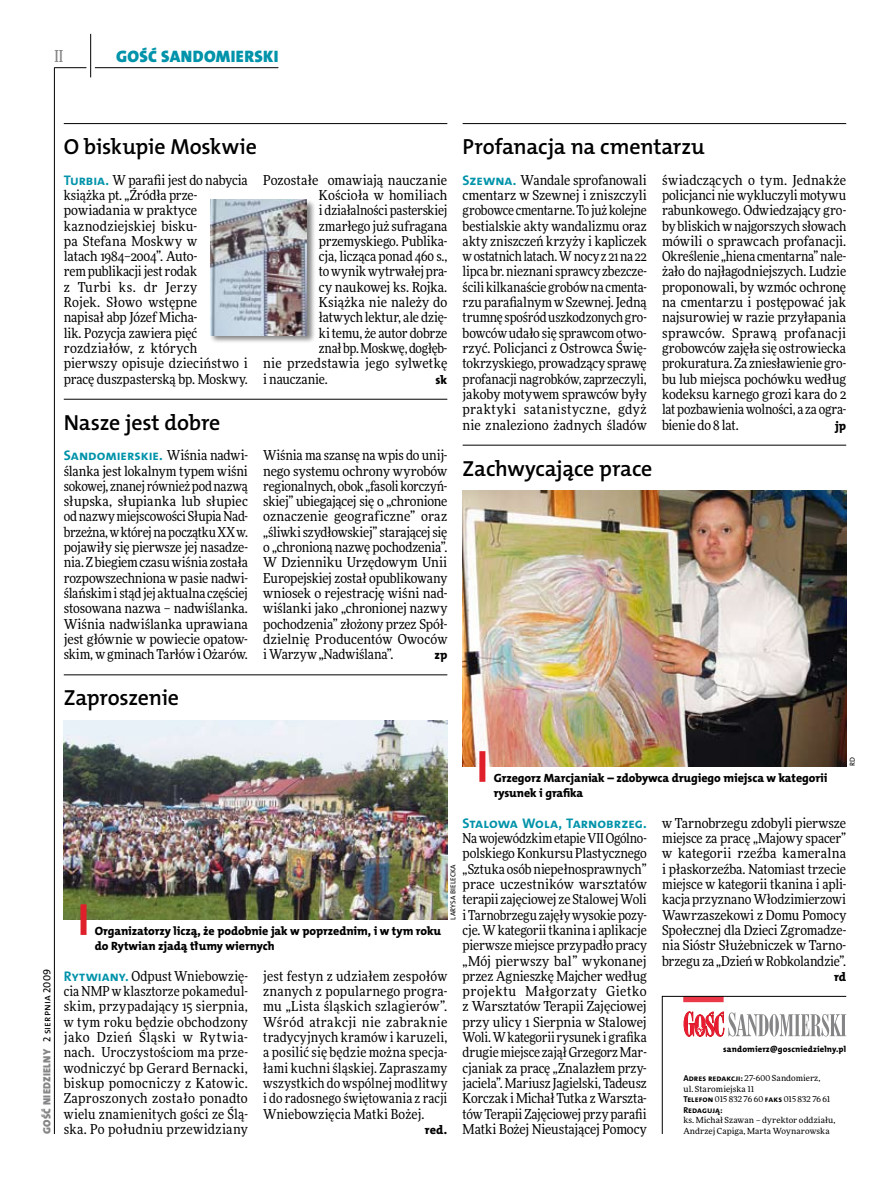
<style>
.page{position:relative;width:893px;height:1191px;background:#fff}
.page>*{position:absolute;margin:0;border:0;box-sizing:border-box;transform-origin:0 0}
.t1{font:21.9px "The Mix HP6 Se Bld";letter-spacing:-.01em;color:#000}
.t2{font:16.65px "The Mix HP9 Blk";letter-spacing:.02em;color:#0093aa}
.t3{font:500 16.5px "Freeday Narrow";color:#858486;scale:.9 1}
.t4{font:13.95px "The Mix HP7 Bld";letter-spacing:-.005em;color:#0093aa}
.t5{font:13.65px/15.3px "Freeday Narrow News";color:#000;text-align:justify}
.t6{font:13.65px "Freeday Narrow News";letter-spacing:-.02em;color:#000}
.t7{font:12.3px "The Mix HP8 Ex Bld";color:#000}
.t8{font:12px/15.3px "The Mix HP8 Ex Bld";letter-spacing:-.005em;color:#000}
.t9{font:10.5px "The Mix HP9 Blk";letter-spacing:.025em;color:#858486}
.t10{font:8.55px "The Mix HP8 Ex Bld";letter-spacing:.03em;color:#000}
.t11{font:8.55px "The Mix HP7 Bld";color:#000}
.t12{font:8.4px/10.5px "Freeday News";letter-spacing:.01em;color:#000}
.t13{font:7.2px "The Mix HP5 Plain";letter-spacing:.015em;color:#000}
.s1{font-family:"The Mix HP7 Bld";font-size:13.95px;color:#0093aa}
.s2{font-family:"Freeday Narrow News";font-size:13.65px;color:#000}
.s3{font-family:"The Mix HP5 Plain";color:#000}
.s4{font-family:"The Mix HP7 Bld";font-size:8.55px}
</style>
<div class="page">
<hr style="left:54px;top:67px;width:1px;height:1067px;background:#000">
<hr style="left:90px;top:34px;width:1px;height:43px;background:#000">
<hr style="left:54px;top:67px;width:32px;height:1px;background:#000">
<hr style="left:95px;top:67px;width:183px;height:1px;background:#000">
<svg style="left:662px;top:996px;width:185px;height:138px"></svg>
<hr style="left:64px;top:123px;width:383px;height:1px;background:#000">
<div style="left:209px;top:199px;width:107px;height:145px;background:#000;opacity:.5"></div>
<img style="left:210px;top:200px;width:96px;height:136px">
<hr style="left:463px;top:123px;width:383px;height:1px;background:#000">
<hr style="left:64px;top:674px;width:383px;height:1px;background:#000">
<hr style="left:64px;top:399px;width:383px;height:1px;background:#000">
<hr style="left:463px;top:445px;width:383px;height:1px;background:#000">
<img style="left:463px;top:491px;width:383px;height:275px">
<img style="left:64px;top:720px;width:383px;height:199px">
<div style="left:479px;top:751px;width:6px;height:31px;background:#df1f2a"></div>
<div style="left:81px;top:904px;width:6px;height:31px;background:#df1f2a"></div>
<p class="t3" style="left:54px;top:46px;width:11px">II</p>
<p class="t2" style="left:116px;top:46px;width:164px">GOŚĆ SANDOMIERSKI</p>
<h1 class="t1" style="left:64px;top:132px;width:195px">O biskupie Moskwie</h1>
<p class="t5" style="left:64px;top:172px;width:186px;text-align:left"><span class="s1">Turbia.</span> W parafii jest do nabycia książka pt. „Źródła prze&shy;powiadania w praktyce kaznodziejskiej bisku-<br>pa Stefana Moskwy w<br>latach 1984–2004”. Auto-<br>rem publikacji jest rodak<br>z Turbi ks. dr Jerzy<br>Rojek. Słowo wstępne<br>napisał abp Józef Micha-<br>lik. Pozycja zawiera pięć rozdziałów, z których pierwszy opisuje dzieciństwo i pracę duszpasterską bp. Moskwy.</p>
<p class="t5" style="left:263px;top:172px;width:186px">Pozostałe omawiają nauczanie</p>
<p class="t5" style="left:319px;top:187px;width:130px">Kościoła w homiliach</p>
<p class="t5" style="left:319px;top:202px;width:130px">i działalności pasterskiej</p>
<p class="t5" style="left:319px;top:218px;width:130px">zmarłego już sufragana</p>
<p class="t5" style="left:319px;top:233px;width:130px">przemyskiego. Publika-</p>
<p class="t5" style="left:319px;top:248px;width:130px">cja, licząca ponad 460 s.,</p>
<p class="t5" style="left:319px;top:264px;width:130px">to wynik wytrwałej pra-</p>
<p class="t5" style="left:319px;top:279px;width:130px">cy naukowej ks. Rojka.</p>
<p class="t5" style="left:319px;top:294px;width:130px">Książka nie należy do</p>
<p class="t5" style="left:319px;top:310px;width:130px">łatwych lektur, ale dzię-</p>
<p class="t5" style="left:319px;top:325px;width:130px">ki temu, że autor dobrze</p>
<p class="t6" style="left:319px;top:340px;width:130px">znał bp. Moskwę, dogłęb-</p>
<p class="t5" style="left:263px;top:356px;width:186px">nie przedstawia jego sylwetkę</p>
<p class="t5" style="left:263px;top:371px;width:66px">i nauczanie.</p>
<p class="t7" style="left:436px;top:371px;width:14px">sk</p>
<h1 class="t1" style="left:64px;top:408px;width:158px">Nasze jest dobre</h1>
<p class="t4" style="left:64px;top:446px;width:186px">Sandomierskie. <span class="s2">Wiśnia nadwi-</span></p>
<p class="t5" style="left:64px;top:463px;width:186px">ślanka jest lokalnym typem wiśni sokowej, znanej również pod nazwą słupska, słupianka lub słupiec odnazwy miejscowości Słupia Nad&shy;brzeżna, wktórej napoczątku XX w. pojawiły się pierwsze jej nasadze&shy;nia. Z biegiem czasu wiśnia została rozpowszechniona w pasie nadwi&shy;ślańskim istąd jej aktualna częściej stosowana nazwa – nadwiślanka.<br>Wiśnia nadwiślanka uprawiana jest głównie w powiecie opatow&shy;skim, w gminach Tarłów i Ożarów.</p>
<h1 class="t1" style="left:64px;top:684px;width:117px">Zaproszenie</h1>
<p class="t5" style="left:263px;top:447px;width:186px">Wiśnia ma szansę na wpis do unij&shy;nego systemu ochrony wyrobów regionalnych, obok „fasoli korczyń&shy;skiej” ubiegającej się o „chronione oznaczenie geograficzne” oraz „śliwki szydłowskiej” starającejsię o „chronioną nazwę pochodzenia”.<br>W Dzienniku Urzędowym Unii Europejskiej został opublikowany wniosek o rejestrację wiśni nad&shy;wiślanki jako „chronionej nazwy pochodzenia” złożony przez Spół&shy;dzielnię Producentów Owoców iWarzyw „Nadwiślana”.</p>
<p class="t7" style="left:434px;top:647px;width:14px">zp</p>
<h1 class="t1" style="left:463px;top:132px;width:244px">Profanacja na cmentarzu</h1>
<p class="t5" style="left:463px;top:172px;width:186px"><span class="s1">Szewna.</span> Wandale sprofanowali cmentarz w Szewnej i zniszczyli grobowce cmentarne. To jużkolejne bestialskie akty wandalizmu oraz akty zniszczeń krzyży i kapliczek wostatnich latach. Wnocy z 21 na 22 lipca br. nieznani sprawcy zbezcze&shy;ścili kilkanaście grobów na cmenta&shy;rzu parafialnym w Szewnej. Jedną trumnę spośród uszkodzonych gro&shy;bowców udało się sprawcom otwo&shy;rzyć. Policjanci z Ostrowca Świę&shy;tokrzyskiego, prowadzący sprawę profanacji nagrobków, zaprzeczyli, jakoby motywem sprawców były praktyki satanistyczne, gdyż nie znaleziono żadnych śladów</p>
<p class="t5" style="left:662px;top:172px;width:186px">świadczących o tym. Jednakże policjanci nie wykluczyli motywu rabunkowego. Odwiedzający gro&shy;by bliskich wnajgorszych słowach mówili o sprawcach profanacji.<br>Określenie „hiena cmentarna” nale&shy;żało do najłagodniejszych. Ludzie proponowali, by wzmóc ochronę na cmentarzu i postępować jak najsurowiej w razie przyłapania sprawców. Sprawą profanacji grobowców zajęła się ostrowiecka prokuratura. Za zniesławienie gro&shy;bu lub miejsca pochówku według kodeksu karnego grozi kara do 2 lat pozbawienia wolności, a za ogra&shy;bienie do 8 lat.</p>
<p class="t7" style="left:835px;top:417px;width:13px">jp</p>
<h1 class="t1" style="left:463px;top:454px;width:191px">Zachwycające prace</h1>
<p class="t8" style="left:494px;top:770px;width:335px">Grzegorz Marcjaniak – zdobywca drugiego miejsca w kategorii rysunek i grafika</p>
<p class="t13" style="left:848px;top:766px;width:10px;rotate:-90deg">rd</p>
<p class="t9" style="left:40px;top:1134px;width:167px;rotate:-90deg">GOŚĆ NIEDZIELNY <span class="s3">2 sierpnia 2009</span></p>
<p class="t4" style="left:463px;top:814px;width:186px">Stalowa Wola, Tarnobrzeg.</p>
<p class="t5" style="left:463px;top:830px;width:186px">Nawojewódzkim etapie VII Ogólno&shy;polskiego Konkursu Plastycznego „Sztuka osób niepełnosprawnych” prace uczestników warsztatów terapii zajęciowej ze Stalowej Woli iTarnobrzegu zajęły wysokie pozy&shy;cje. Wkategorii tkanina i aplikacje pierwsze miejsce przypadło pracy „Mój pierwszy bal” wykonanej przez Agnieszkę Majcher według projektu Małgorzaty Gietko z Warsztatów Terapii Zajęciowej przy ulicy 1 Sierpnia w Stalowej Woli. Wkategorii rysunek i grafika drugie miejsce zajął Grzegorz Mar&shy;cjaniak za pracę „Znalazłem przy&shy;jaciela”. Mariusz Jagielski, Tadeusz Korczak iMichał Tutka zWarszta&shy;tów Terapii Zajęciowej przy parafii Matki Bożej Nieustającej Pomocy</p>
<p class="t13" style="left:448px;top:919px;width:57px;rotate:-90deg">Larysa Bi elecka</p>
<p class="t8" style="left:95px;top:923px;width:348px">Organizatorzy liczą, że podobnie jak w poprzednim, i w tym roku do Rytwian zjadą tłumy wiernych</p>
<p class="t5" style="left:64px;top:968px;width:186px"><span class="s1">Rytwiany.</span> Odpust Wniebowzię&shy;cia NMP w klasztorze pokamedul&shy;skim, przypadający 15 sierpnia, w tym roku będzie obchodzony jako Dzień Śląski w Rytwia&shy;nach. Uroczystościom ma prze&shy;wodniczyć bp Gerard Bernacki, biskup pomocniczy z Katowic.<br>Zaproszonych zostało ponadto wielu znamienitych gości ze Ślą&shy;ska. Po południu przewidziany</p>
<p class="t5" style="left:263px;top:968px;width:186px">jest festyn z udziałem zespołów znanych z popularnego progra&shy;mu „Lista śląskich szlagierów”.<br>Wśród atrakcji nie zabraknie tradycyjnych kramów i karuzeli, a posilić się będzie można specja&shy;łami kuchni śląskiej. Zapraszamy wszystkich do wspólnej modlitwy i do radosnego świętowania z racji Wniebowzięcia Matki Bożej.</p>
<p class="t7" style="left:425px;top:1122px;width:24px">red.</p>
<p class="t5" style="left:662px;top:815px;width:186px">w Tarnobrzegu zdobyli pierwsze miejsce za pracę „Majowy spacer” w kategorii rzeźba kameralna i płaskorzeźba. Natomiast trzecie miejsce w kategorii tkanina i apli&shy;kacja przyznano Włodzimierzowi Wawrzaszekowi z Domu Pomocy Społecznej dla Dzieci Zgromadze&shy;nia Sióstr Służebniczek w Tarno&shy;brzegu za „Dzień w Robkolandzie”.</p>
<p class="t7" style="left:834px;top:968px;width:14px">rd</p>
<p class="t10" style="left:723px;top:1043px;width:125px">sandomierz@goscniedzielny.pl</p>
<p class="t12" style="left:683px;top:1073px;width:148px"><span class="s4">Adres redakcji:</span> 27-600 Sandomierz, ul. Staromiejska 11<br><span class="s4">Telefon</span> 015 832 76 60 <span class="s4">faks</span> 015 832 76 61</p>
<p class="t11" style="left:683px;top:1104px;width:41px">Redagują:</p>
<p class="t12" style="left:683px;top:1115px;width:154px">ks. Michał Szawan – dyrektor oddziału,<br>Andrzej Capiga, Marta Woynarowska</p>
</div>
